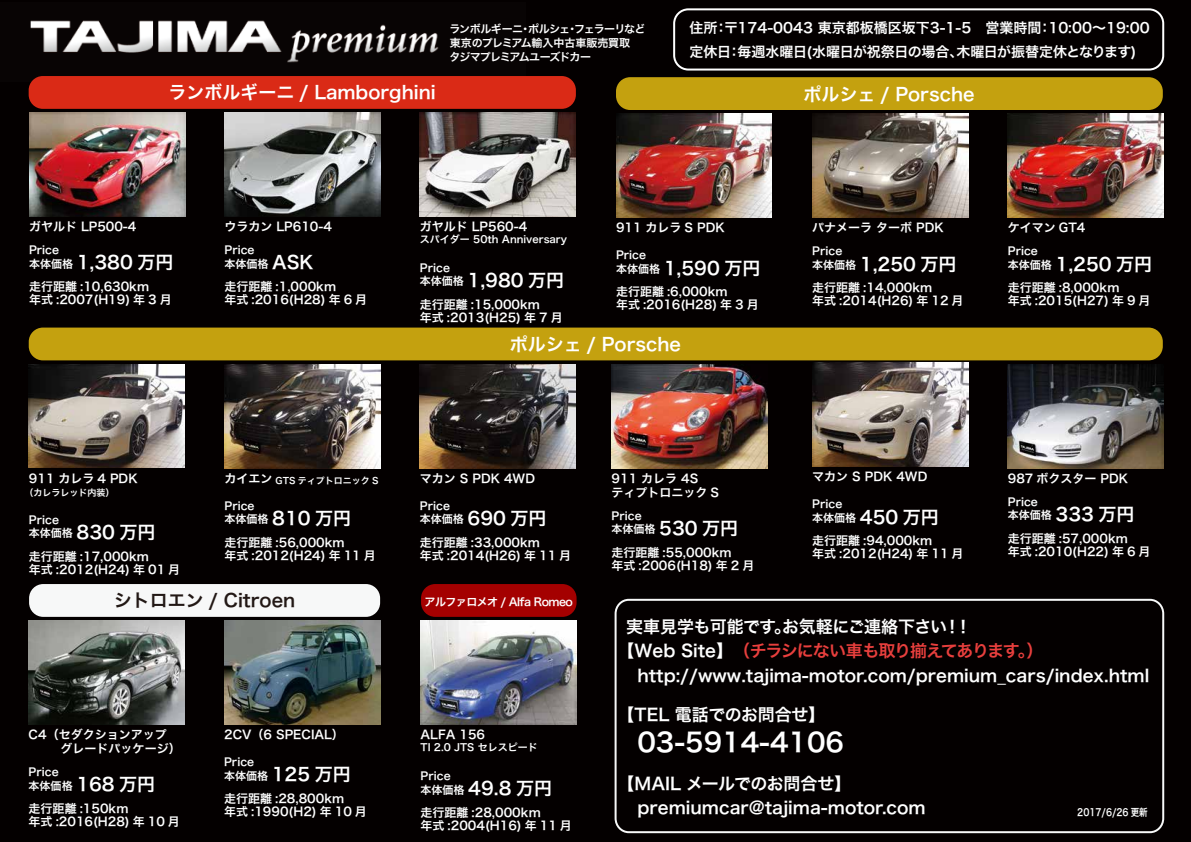
<style>
.page{position:relative;width:1191px;height:842px;background:#040000}
.page>*{position:absolute;margin:0;border:0;box-sizing:border-box;transform-origin:0 0}
.t1{font:26px "Hira Kaku Pro W6";color:#fff}
.t2{font:18px "Hira Kaku Pro W6";color:#fff}
.t3{font:18px "Hira Kaku Pro N W6";color:#fff}
.t4{font:18px "Hira Kaku Pro N W6";color:#221815}
.t5{font:17px/24px "Hira Kaku Pro W6";color:#fff}
.t6{font:17px "Hira Kaku Pro W6";letter-spacing:-.055em;color:#e83f3d}
.t7{font:17px "Hira Kaku Pro W6";letter-spacing:-.02em;color:#fff}
.t8{font:14px/24px "Hira Kaku Pro W6";color:#fff}
.t9{font:12px/13px "Hira Kaku Pro W6";color:#fff}
.t10{font:11px/13.5px "Hira Kaku Pro W6";color:#fff}
.t11{font:11px/14px "Hira Kaku Pro W6";letter-spacing:-.06em;color:#fff}
.t12{font:11px "Hira Kaku Pro N W6";letter-spacing:-.05em;color:#fff}
.t13{font:10px "Hira Kaku Pro W6";color:#fff}
.t14{font:10px "Hira Kaku Pro W6";color:#fff;scale:.85 1}
.t15{font:9px "Hira Kaku Pro W6";color:#fff}
.s1{font-size:11px}
.s2{font-size:18px}
.s3{font-size:12px}
.s4{color:#fff}
</style>
<div class="page">
<img style="left:30px;top:20px;width:409px;height:62px">
<img style="left:29px;top:113px;width:156px;height:104px">
<img style="left:420px;top:112px;width:156px;height:104px">
<img style="left:1007px;top:114px;width:156px;height:104px">
<img style="left:616px;top:114px;width:156px;height:104px">
<img style="left:29px;top:621px;width:156px;height:104px">
<div style="left:614px;top:599px;width:550px;height:234px;border:2px solid #f7f8f8;border-radius:13px"></div>
<div style="left:673px;top:8px;width:491px;height:63px;border:2px solid #fff;border-radius:14px"></div>
<div style="left:29px;top:76px;width:547px;height:33px;background:#da2a16;border-radius:14px"></div>
<div style="left:29px;top:584px;width:351px;height:33px;background:#f7f8f8;border-radius:14px"></div>
<div style="left:616px;top:77px;width:546px;height:33px;background:#c4a10f;border-radius:14px"></div>
<img style="left:812px;top:114px;width:156px;height:104px">
<img style="left:224px;top:113px;width:156px;height:104px">
<img style="left:420px;top:621px;width:156px;height:104px">
<div style="left:421px;top:584px;width:155px;height:33px;background:#a40000;border-radius:14px"></div>
<img style="left:224px;top:621px;width:156px;height:104px">
<img style="left:224px;top:364px;width:156px;height:104px">
<img style="left:420px;top:364px;width:156px;height:104px">
<img style="left:1007px;top:364px;width:156px;height:104px">
<img style="left:611px;top:364px;width:156px;height:104px">
<div style="left:29px;top:328px;width:1133px;height:32px;background:#c4a10f;border-radius:14px"></div>
<img style="left:29px;top:364px;width:156px;height:104px">
<img style="left:812px;top:363px;width:156px;height:104px">
<h2 class="t3" style="left:168px;top:76px;width:269px">ランボルギーニ / Lamborghini</h2>
<p class="t11" style="left:449px;top:21px;width:197px">ランボルギーニ・ポルシェ・フェラーリなど東京のプレミアム輸入中古車販売買取<br>タジマプレミアムユーズドカー</p>
<p class="t8" style="left:689px;top:15px;width:461px">住所：〒174-0043 東京都板橋区坂下3-1-5　営業時間：10:00～19:00定休日：毎週水曜日(水曜日が祝祭日の場合、木曜日が振替定休となります)</p>
<h2 class="t3" style="left:803px;top:78px;width:173px">ポルシェ / Porsche</h2>
<p class="t9" style="left:29px;top:220px;width:109px">ガヤルド LP500-4</p>
<p class="t10" style="left:29px;top:243px;width:32px">Price</p>
<h2 class="t2" style="left:29px;top:246px;width:146px"><span class="s1">本体価格</span> 1,380 万円</h2>
<p class="t9" style="left:29px;top:280px;width:144px">走行距離 :10,630km<br>年式 :2007(H19) 年 3 月</p>
<p class="t9" style="left:224px;top:220px;width:109px">ウラカン LP610-4</p>
<p class="t10" style="left:224px;top:243px;width:91px">Price<br>本体価格 <span class="s2">ASK</span></p>
<p class="t9" style="left:224px;top:280px;width:144px">走行距離 :1,000km<br>年式 :2016(H28) 年 6 月</p>
<p class="t9" style="left:420px;top:219px;width:109px">ガヤルド LP560-4</p>
<p class="t13" style="left:420px;top:230px;width:149px">スパイダー 50th Anniversary</p>
<p class="t10" style="left:420px;top:260px;width:32px">Price</p>
<h2 class="t2" style="left:420px;top:264px;width:146px"><span class="s1">本体価格</span> 1,980 万円</h2>
<p class="t9" style="left:420px;top:297px;width:144px">走行距離 :15,000km<br>年式 :2013(H25) 年 7 月</p>
<p class="t9" style="left:616px;top:221px;width:110px">911 カレラ S PDK</p>
<p class="t10" style="left:616px;top:248px;width:32px">Price</p>
<h2 class="t2" style="left:616px;top:252px;width:146px"><span class="s1">本体価格</span> 1,590 万円</h2>
<p class="t9" style="left:616px;top:285px;width:144px">走行距離 :6,000km<br>年式 :2016(H28) 年 3 月</p>
<h2 class="t3" style="left:510px;top:328px;width:173px">ポルシェ / Porsche</h2>
<p class="t9" style="left:812px;top:221px;width:133px">パナメーラ ターボ PDK</p>
<p class="t10" style="left:812px;top:244px;width:32px">Price</p>
<h2 class="t2" style="left:812px;top:248px;width:146px"><span class="s1">本体価格</span> 1,250 万円</h2>
<p class="t9" style="left:812px;top:281px;width:153px">走行距離 :14,000km<br>年式 :2014(H26) 年 12 月</p>
<p class="t9" style="left:1007px;top:221px;width:79px">ケイマン GT4</p>
<p class="t10" style="left:1007px;top:244px;width:32px">Price</p>
<h2 class="t2" style="left:1007px;top:248px;width:146px"><span class="s1">本体価格</span> 1,250 万円</h2>
<p class="t9" style="left:1007px;top:281px;width:144px">走行距離 :8,000km<br>年式 :2015(H27) 年 9 月</p>
<p class="t9" style="left:29px;top:471px;width:110px">911 カレラ 4 PDK</p>
<p class="t15" style="left:24px;top:484px;width:91px">（カレラレッド内装）</p>
<p class="t10" style="left:29px;top:512px;width:32px">Price</p>
<h2 class="t2" style="left:29px;top:516px;width:128px"><span class="s1">本体価格</span> 830 万円</h2>
<p class="t9" style="left:29px;top:549px;width:153px">走行距離 :17,000km<br>年式 :2012(H24) 年 01 月</p>
<p class="t15" style="left:224px;top:472px;width:155px"><span class="s3">カイエン</span> GTS ティプトロニック S</p>
<p class="t10" style="left:224px;top:498px;width:32px">Price</p>
<h2 class="t2" style="left:224px;top:502px;width:128px"><span class="s1">本体価格</span> 810 万円</h2>
<p class="t9" style="left:224px;top:535px;width:153px">走行距離 :56,000km<br>年式 :2012(H24) 年 11 月</p>
<h2 class="t4" style="left:114px;top:584px;width:183px">シトロエン / Citroen</h2>
<p class="t9" style="left:61px;top:727px;width:121px;line-height:14px;text-indent:-32px">C4（セダクションアップグレードパッケージ）</p>
<p class="t10" style="left:29px;top:765px;width:32px">Price</p>
<h2 class="t2" style="left:29px;top:768px;width:128px"><span class="s1">本体価格</span> 168 万円</h2>
<p class="t9" style="left:29px;top:802px;width:153px">走行距離 :150km<br>年式 :2016(H28) 年 10 月</p>
<p class="t9" style="left:224px;top:728px;width:121px">2CV（6 SPECIAL）</p>
<p class="t10" style="left:224px;top:755px;width:32px">Price</p>
<h2 class="t2" style="left:224px;top:758px;width:128px"><span class="s1">本体価格</span> 125 万円</h2>
<p class="t9" style="left:224px;top:792px;width:144px">走行距離 :28,800km<br>年式 :1990(H2) 年 10 月</p>
<p class="t9" style="left:420px;top:471px;width:117px">マカン S PDK 4WD</p>
<p class="t10" style="left:420px;top:498px;width:32px">Price</p>
<h2 class="t2" style="left:420px;top:502px;width:128px"><span class="s1">本体価格</span> 690 万円</h2>
<p class="t9" style="left:420px;top:535px;width:153px">走行距離 :33,000km<br>年式 :2014(H26) 年 11 月</p>
<p class="t12" style="left:424px;top:592px;width:150px">アルファロメオ / Alfa Romeo</p>
<p class="t9" style="left:420px;top:728px;width:66px">ALFA 156</p>
<p class="t13" style="left:420px;top:739px;width:119px">TI 2.0 JTS セレスピード</p>
<p class="t10" style="left:420px;top:769px;width:32px">Price</p>
<h2 class="t2" style="left:420px;top:772px;width:133px"><span class="s1">本体価格</span> 49.8 万円</h2>
<p class="t9" style="left:420px;top:806px;width:153px">走行距離 :28,000km<br>年式 :2004(H16) 年 11 月</p>
<p class="t9" style="left:611px;top:471px;width:109px;line-height:14px">911 カレラ 4S<br>ティプトロニック S</p>
<p class="t10" style="left:611px;top:508px;width:32px">Price</p>
<h2 class="t2" style="left:611px;top:512px;width:128px"><span class="s1">本体価格</span> 530 万円</h2>
<p class="t9" style="left:611px;top:545px;width:144px">走行距離 :55,000km<br>年式 :2006(H18) 年 2 月</p>
<p class="t9" style="left:812px;top:470px;width:117px">マカン S PDK 4WD</p>
<p class="t10" style="left:812px;top:497px;width:32px">Price</p>
<h2 class="t2" style="left:812px;top:501px;width:128px"><span class="s1">本体価格</span> 450 万円</h2>
<p class="t9" style="left:812px;top:534px;width:153px">走行距離 :94,000km<br>年式 :2012(H24) 年 11 月</p>
<p class="t9" style="left:1007px;top:471px;width:122px">987 ボクスター PDK</p>
<p class="t10" style="left:1007px;top:494px;width:32px">Price</p>
<h2 class="t2" style="left:1007px;top:498px;width:128px"><span class="s1">本体価格</span> 333 万円</h2>
<p class="t9" style="left:1007px;top:531px;width:144px">走行距離 :57,000km<br>年式 :2010(H22) 年 6 月</p>
<h3 class="t7" style="left:626px;top:612px;width:347px">実車見学も可能です。お気軽にご連絡下さい！！</h3>
<h3 class="t6" style="left:617px;top:636px;width:427px"><span class="s4">【Web Site】　</span>（チラシにない車も取り揃えてあります。）</h3>
<h3 class="t5" style="left:637px;top:662px;width:513px">http://www.tajima-motor.com/premium_cars/index.html</h3>
<h3 class="t5" style="left:617px;top:701px;width:209px">【TEL 電話でのお問合せ】</h3>
<h1 class="t1" style="left:637px;top:719px;width:208px">03-5914-4106</h1>
<h3 class="t5" style="left:637px;top:770px;width:290px;text-indent:-20px">【MAIL メールでのお問合せ】premiumcar@tajima-motor.com</h3>
<p class="t14" style="left:1077px;top:803px;width:84px">2017/6/26 更新</p>
</div>
